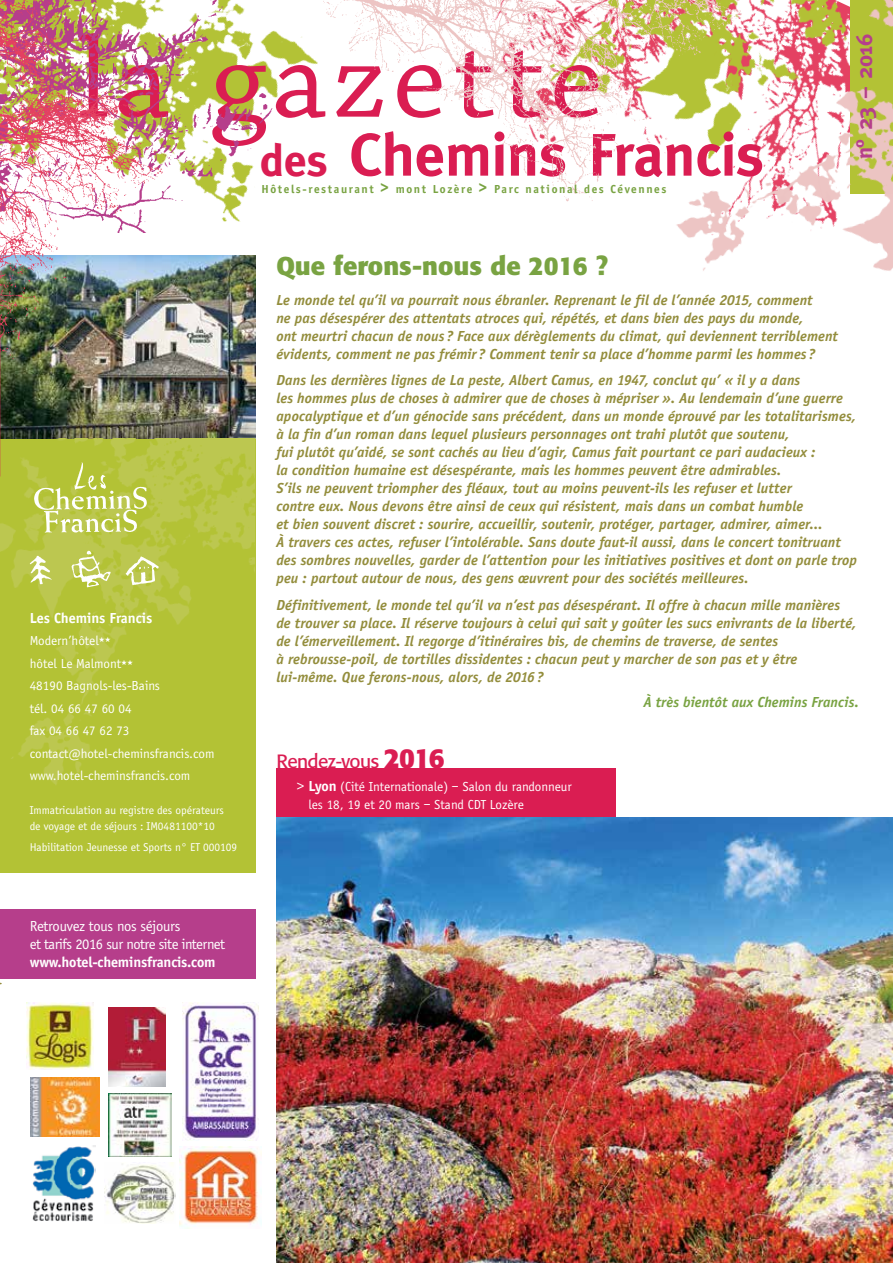
<style>
.page{position:relative;width:893px;height:1263px;background:#fff}
.page>*{position:absolute;margin:0;border:0;box-sizing:border-box;transform-origin:0 0}
.t1{font:120px "Chaparral Pro";letter-spacing:.05em;color:#da1d52}
.t2{font:700 60px "Meta";color:#da1d52}
.t3{font:700 25.5px "Formata";color:#79a342}
.t4{font:700 22.5px "Meta";letter-spacing:-.015em;color:#b63e8b}
.t5{font:19.05px "Formata";letter-spacing:-.03em;color:#da1d52}
.t6{font:italic 700 15px/18px "Officina Sans";letter-spacing:.005em;color:#938d3c}
.t7{font:15px/18px "Officina Sans";letter-spacing:-.03em;color:#fff}
.t8{font:700 15px "Officina Sans";letter-spacing:-.01em;color:#fff}
.t9{font:italic 700 15px "Officina Sans";letter-spacing:.005em;color:#79a342}
.t10{font:13.5px/22.5px "Officina Sans";color:#fff}
.t11{font:700 12px "Officina Sans";letter-spacing:.135em;color:#79a342}
.t12{font:11.7px/16.5px "Officina Sans";color:#fff}
.s1{font-size:45px}
.s2{font-size:16.5px}
.s3{font-weight:700;font-size:27.3px}
.s4{font-size:15px}
.s5{font-weight:700;font-size:15px}
</style>
<div class="page">
<div style="left:0;top:438px;width:255px;height:435px;background:#b3c235"></div>
<img style="left:0;top:255px;width:255px;height:530px">
<img style="left:32px;top:1146px;width:63px;height:76px">
<img style="left:30px;top:1078px;width:70px;height:58px">
<svg style="left:34px;top:462px;width:113px;height:71px"></svg>
<svg style="left:30px;top:556px;width:22px;height:28px"></svg>
<svg style="left:71px;top:550px;width:40px;height:37px"></svg>
<svg style="left:126px;top:556px;width:33px;height:29px"></svg>
<div style="left:0;top:909px;width:255px;height:69px;background:#b63e8b"></div>
<img style="left:276px;top:817px;width:617px;height:446px">
<div style="left:276px;top:768px;width:339px;height:49px;background:#da1d52"></div>
<img style="left:108px;top:1093px;width:63px;height:63px">
<img style="left:286px;top:1px;width:38px;height:64px">
<img style="left:212px;top:0;width:74px;height:222px">
<img style="left:324px;top:0;width:295px;height:202px">
<img style="left:0;top:0;width:212px;height:376px">
<img style="left:619px;top:0;width:274px;height:271px">
<img style="left:27px;top:1003px;width:67px;height:66px">
<img style="left:108px;top:1007px;width:58px;height:79px">
<img style="left:104px;top:1162px;width:71px;height:61px">
<img style="left:182px;top:1003px;width:77px;height:137px">
<img style="left:180px;top:1147px;width:81px;height:80px">
<h1 class="t1" style="left:78px;top:12px;width:526px">la gazette</h1>
<h2 class="t2" style="left:259px;top:120px;width:506px"><span class="s1">des</span> Chemins Francis</h2>
<p class="t11" style="left:261px;top:182px;width:406px">Hôtels-restaurant <span class="s2">&gt;</span> mont Lozère <span class="s2">&gt;</span> Parc national des Cévennes</p>
<h3 class="t3" style="left:276px;top:250px;width:333px">Que ferons-nous de 2016 ?</h3>
<h3 class="t4" style="left:851px;top:159px;width:127px;rotate:-90deg">n° 23 – 2016</h3>
<p class="t8" style="left:30px;top:608px;width:124px">Les Chemins Francis</p>
<p class="t10" style="left:30px;top:629px;width:186px">Modern’hôtel★★<br>hôtel Le Malmont★★<br>48190 Bagnols-les-Bains<br>tél. 04 66 47 60 04<br>fax 04 66 47 62 73 contact@hotel-cheminsfrancis.com www.hotel-cheminsfrancis.com</p>
<p class="t12" style="left:30px;top:801px;width:196px">Immatriculation au registre des opérateurs de voyage et de séjours : IM0481100*10</p>
<p class="t12" style="left:30px;top:839px;width:209px">Habilitation Jeunesse et Sports n° ET 000109</p>
<p class="t7" style="left:30px;top:917px;width:197px">Retrouvez tous nos séjours<br>et tarifs 2016 sur notre site internet</p>
<p class="t8" style="left:30px;top:952px;width:187px">www.hotel-cheminsfrancis.com</p>
<p class="t6" style="left:276px;top:291px;width:563px">Le monde tel qu’il va pourrait nous ébranler. Reprenant le fil de l’année 2015, comment<br>ne pas désespérer des attentats atroces qui, répétés, et dans bien des pays du monde,<br>ont meurtri chacun de nous ? Face aux dérèglements du climat, qui deviennent terriblement évidents, comment ne pas frémir ? Comment tenir sa place d’homme parmi les hommes ?</p>
<p class="t6" style="left:276px;top:371px;width:582px">Dans les dernières lignes de La peste, Albert Camus, en 1947, conclut qu’ « il y a dans<br>les hommes plus de choses à admirer que de choses à mépriser ». Au lendemain d’une guerre apocalyptique et d’un génocide sans précédent, dans un monde éprouvé par les totalitarismes, à la fin d’un roman dans lequel plusieurs personnages ont trahi plutôt que soutenu,<br>fui plutôt qu’aidé, se sont cachés au lieu d’agir, Camus fait pourtant ce pari audacieux :<br>la condition humaine est désespérante, mais les hommes peuvent être admirables.<br>S’ils ne peuvent triompher des fléaux, tout au moins peuvent-ils les refuser et lutter<br>contre eux. Nous devons être ainsi de ceux qui résistent, mais dans un combat humble<br>et bien souvent discret : sourire, accueillir, soutenir, protéger, partager, admirer, aimer…<br>À travers ces actes, refuser l’intolérable. Sans doute faut-il aussi, dans le concert tonitruant des sombres nouvelles, garder de l’attention pour les initiatives positives et dont on parle trop peu : partout autour de nous, des gens œuvrent pour des sociétés meilleures.</p>
<p class="t6" style="left:276px;top:596px;width:582px">Définitivement, le monde tel qu’il va n’est pas désespérant. Il offre à chacun mille manières de trouver sa place. Il réserve toujours à celui qui sait y goûter les sucs enivrants de la liberté, de l’émerveillement. Il regorge d’itinéraires bis, de chemins de traverse, de sentes<br>à rebrousse-poil, de tortilles dissidentes : chacun peut y marcher de son pas et y être lui-même. Que ferons-nous, alors, de 2016?</p>
<p class="t9" style="left:644px;top:694px;width:217px">À très bientôt aux Chemins Francis.</p>
<p class="t5" style="left:276px;top:750px;width:170px">Rendez-vous <span class="s3">2016</span></p>
<p class="t10" style="left:308px;top:777px;width:265px;line-height:18px;text-indent:-12px"><span class="s4">&gt;</span> <span class="s5">Lyon</span> (Cité Internationale) – Salon du randonneur les 18, 19 et 20 mars – Stand CDT Lozère</p>
</div>
